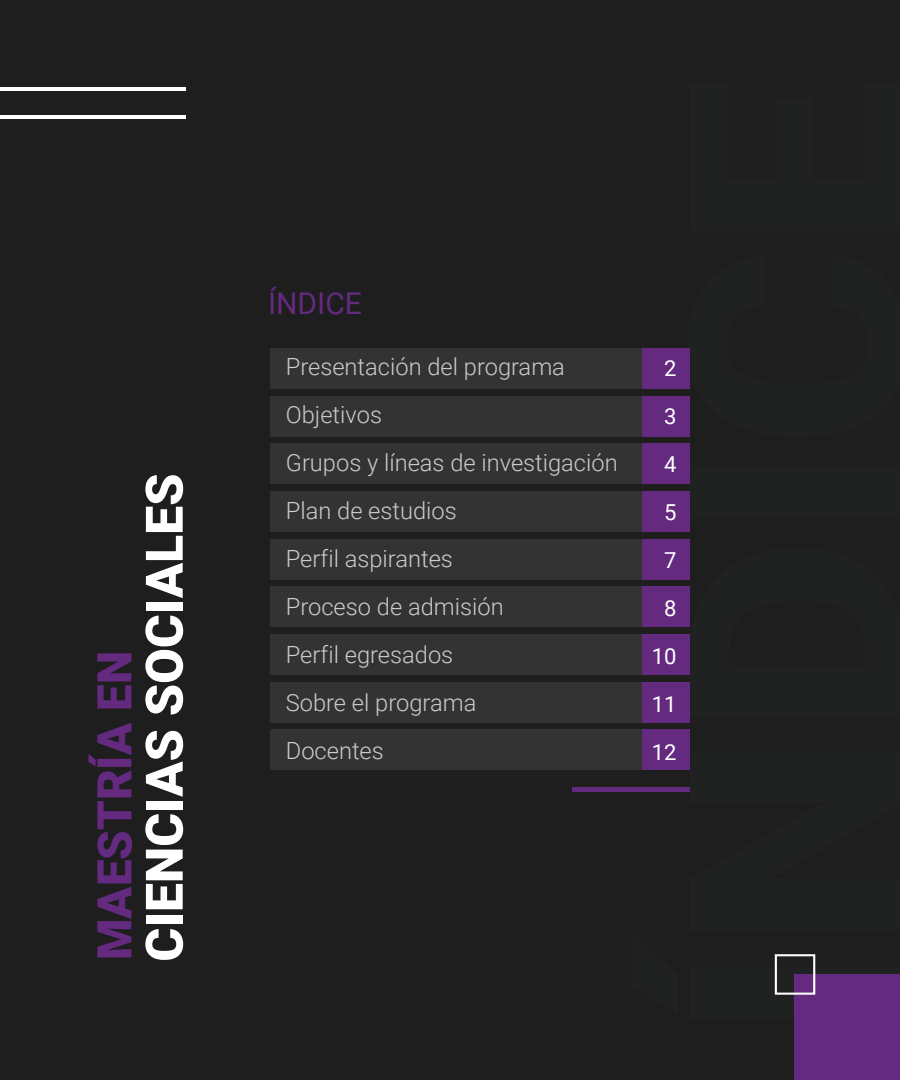
<style>
.page{position:relative;width:900px;height:1080px;background:#1e1e1e}
.page>*{position:absolute;margin:0;border:0;box-sizing:border-box;transform-origin:0 0}
.t1{font:900 51.7px "Roboto";color:#fff}
.t2{font:900 47.3px "Roboto";color:#642a80}
.t3{font:30px "Roboto";color:#642a80}
.t4{font:300 23.7px/48px "Roboto";color:#cbcbcb}
.t5{font:22px/48px "Roboto";color:#fff;text-align:center}
</style>
<div class="page">
<hr style="left:0;top:87px;width:185px;height:4px;background:#fff">
<hr style="left:0;top:115px;width:185px;height:4px;background:#fff">
<div style="left:794px;top:974px;width:106px;height:106px;background:#642a80"></div>
<div style="left:775px;top:954px;width:40px;height:41px;border:2px solid #fff"></div>
<div style="left:270px;top:348px;width:372px;height:41px;background:#333"></div>
<div style="left:270px;top:396px;width:372px;height:41px;background:#333"></div>
<div style="left:270px;top:444px;width:372px;height:40px;background:#333"></div>
<div style="left:270px;top:491px;width:372px;height:41px;background:#333"></div>
<div style="left:270px;top:539px;width:372px;height:41px;background:#333"></div>
<div style="left:270px;top:587px;width:372px;height:40px;background:#333"></div>
<div style="left:270px;top:634px;width:372px;height:41px;background:#333"></div>
<div style="left:270px;top:682px;width:372px;height:41px;background:#333"></div>
<div style="left:642px;top:348px;width:48px;height:41px;background:#642a80"></div>
<div style="left:642px;top:396px;width:48px;height:41px;background:#642a80"></div>
<div style="left:642px;top:444px;width:48px;height:40px;background:#642a80"></div>
<div style="left:642px;top:491px;width:48px;height:41px;background:#642a80"></div>
<div style="left:642px;top:539px;width:48px;height:41px;background:#642a80"></div>
<div style="left:642px;top:587px;width:48px;height:40px;background:#642a80"></div>
<div style="left:642px;top:634px;width:48px;height:41px;background:#642a80"></div>
<div style="left:642px;top:682px;width:48px;height:41px;background:#642a80"></div>
<div style="left:270px;top:730px;width:372px;height:40px;background:#333"></div>
<div style="left:642px;top:730px;width:48px;height:40px;background:#642a80"></div>
<hr style="left:572px;top:788px;width:118px;height:4px;background:#642a80">
<h2 class="t2" style="left:82px;top:960px;width:311px;rotate:-90deg">MAESTRÍA EN</h2>
<h1 class="t1" style="left:128px;top:962px;width:490px;rotate:-90deg">CIENCIAS SOCIALES</h1>
<p class="t3" style="left:268px;top:283px;width:95px">ÍNDICE</p>
<p class="t4" style="left:286px;top:342px;width:333px">Presentación del programa<br>Objetivos<br>Grupos y líneas de investigación<br>Plan de estudios<br>Perfil aspirantes<br>Proceso de admisión<br>Perfil egresados<br>Sobre el programa<br>Docentes</p>
<p class="t5" style="left:652px;top:344px;width:26px">2<br>3<br>4<br>5<br>7<br>8<br>10<br>11<br>12</p>
</div>
